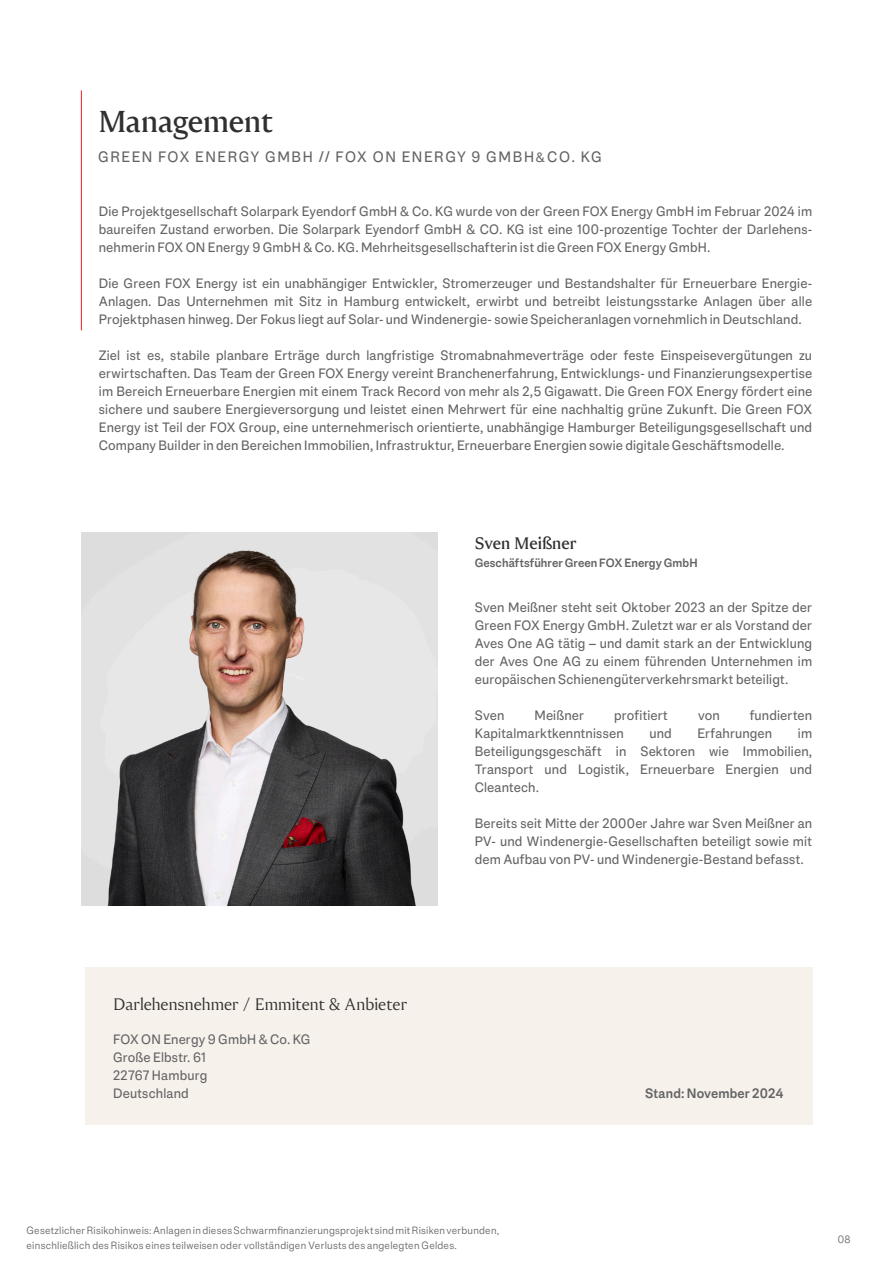
<style>
.page{position:relative;width:893px;height:1263px;background:#fff}
.page>*{position:absolute;margin:0;border:0;box-sizing:border-box;transform-origin:0 0}
.EV_Head1_20_26_left{font:700 30px "Engel Voelkers Head";letter-spacing:-.01em;color:#312f30}
.EV_QR_Info_subhead_11_14_3_centred{font:16.5px "Engel Voelkers Head";color:#312f30}
.EV_Head_property_small_11_14_3_bold_left{font:700 16.5px "Engel Voelkers Head";color:#312f30}
.EV_Top-_Subline_10_15_left{font:15px "Engel Voelkers Text";letter-spacing:.1em;color:#636366}
.EV_Copy_text_9_13_5_aligned-to-grid{font:13.5px/18px "Engel Voelkers Text";letter-spacing:.01em;color:#636366;text-align:justify}
.EV_Copy_text_9_13_5_aligned-to-grid-2{font:700 13.5px "Engel Voelkers Text";letter-spacing:.015em;color:#636366}
.EV_Caption_left{font:700 12px "Engel Voelkers Text";letter-spacing:.005em;color:#636366}
.t1{font:300 10.5px/14.7px "Engel Voelkers Text";letter-spacing:.02em;color:#636366}
.s1{font-size:13.5px}
</style>
<div class="page">
<hr style="left:81px;top:90px;width:1px;height:240px;background:#ee1d23">
<img style="left:81px;top:532px;width:356px;height:373px">
<div style="left:85px;top:967px;width:727px;height:157px;background:#f6f1ea"></div>
<p class="EV_Head1_20_26_left" style="left:98px;top:102px;width:177px">Management</p>
<p class="EV_Top-_Subline_10_15_left" style="left:98px;top:147px;width:505px">GREEN FOX ENERGY GMBH // FOX ON ENERGY 9 GMBH<span class="s1">&amp;</span> CO. KG</p>
<p class="EV_Copy_text_9_13_5_aligned-to-grid" style="left:99px;top:202px;width:715px">Die Projektgesellschaft Solarpark Eyendorf GmbH &amp; Co. KG wurde von der Green FOX Energy GmbH im Februar 2024 im baureifen Zustand erworben. Die Solarpark Eyendorf GmbH &amp; CO. KG ist eine 100-prozentige Tochter der Darlehens&shy;nehmerin FOX ON Energy 9 GmbH &amp; Co. KG. Mehrheitsgesellschafterin ist die Green FOX Energy GmbH.</p>
<p class="EV_Copy_text_9_13_5_aligned-to-grid" style="left:99px;top:274px;width:715px">Die Green FOX Energy ist ein unabhängiger Entwickler, Stromerzeuger und Bestandshalter für Erneuerbare Energie-Anlagen. Das Unternehmen mit Sitz in Hamburg entwickelt, erwirbt und betreibt leistungsstarke Anlagen über alle Projektphasen hinweg. Der Fokus liegt auf Solar- und Windenergie- sowie Speicheranlagen vornehmlich in Deutschland.</p>
<p class="EV_Copy_text_9_13_5_aligned-to-grid" style="left:99px;top:346px;width:715px">Ziel ist es, stabile planbare Erträge durch langfristige Stromabnahmeverträge oder feste Einspeisevergütungen zu erwirtschaften. Das Team der Green FOX Energy vereint Branchenerfahrung, Entwicklungs- und Finanzierungsexpertise im Bereich Erneuerbare Energien mit einem Track Record von mehr als 2,5 Gigawatt. Die Green FOX Energy fördert eine sichere und saubere Energieversorgung und leistet einen Mehrwert für eine nachhaltig grüne Zukunft. Die Green FOX Energy ist Teil der FOX Group, eine unternehmerisch orientierte, unabhängige Hamburger Beteiligungsgesellschaft und Company Builder in den Bereichen Immobilien, Infrastruktur, Erneuerbare Energien sowie digitale Geschäftsmodelle.</p>
<p class="EV_Head_property_small_11_14_3_bold_left" style="left:475px;top:532px;width:103px">Sven Meißner</p>
<p class="EV_Caption_left" style="left:475px;top:555px;width:224px">Geschäftsführer Green FOX Energy GmbH</p>
<p class="EV_Copy_text_9_13_5_aligned-to-grid" style="left:475px;top:598px;width:339px">Sven Meißner steht seit Oktober 2023 an der Spitze der Green FOX Energy GmbH. Zuletzt war er als Vorstand der Aves One AG tätig – und damit stark an der Entwicklung der Aves One AG zu einem führenden Unternehmen im europäischen Schienengüterverkehrsmarkt beteiligt.</p>
<p class="EV_Copy_text_9_13_5_aligned-to-grid" style="left:475px;top:706px;width:31px">Sven</p>
<p class="EV_Copy_text_9_13_5_aligned-to-grid" style="left:534px;top:706px;width:51px">Meißner</p>
<p class="EV_Copy_text_9_13_5_aligned-to-grid" style="left:614px;top:706px;width:55px">profitiert</p>
<p class="EV_Copy_text_9_13_5_aligned-to-grid" style="left:698px;top:706px;width:23px">von</p>
<p class="EV_Copy_text_9_13_5_aligned-to-grid" style="left:750px;top:706px;width:64px">fundierten</p>
<p class="EV_Copy_text_9_13_5_aligned-to-grid" style="left:475px;top:724px;width:150px">Kapitalmarktkenntnissen</p>
<p class="EV_Copy_text_9_13_5_aligned-to-grid" style="left:649px;top:724px;width:24px">und</p>
<p class="EV_Copy_text_9_13_5_aligned-to-grid" style="left:697px;top:724px;width:76px">Erfahrungen</p>
<p class="EV_Copy_text_9_13_5_aligned-to-grid" style="left:475px;top:724px;width:339px;text-indent:323px">im Beteiligungsgeschäft in Sektoren wie Immobilien, Transport und Logistik, Erneuerbare Energien und Cleantech.</p>
<p class="EV_Copy_text_9_13_5_aligned-to-grid" style="left:475px;top:814px;width:339px">Bereits seit Mitte der 2000er Jahre war Sven Meißner an PV- und Windenergie-Gesellschaften beteiligt sowie mit dem Aufbau von PV- und Windenergie-Bestand befasst.</p>
<p class="EV_QR_Info_subhead_11_14_3_centred" style="left:113px;top:994px;width:296px">Darlehensnehmer / Emmitent &amp; Anbieter</p>
<p class="EV_Copy_text_9_13_5_aligned-to-grid" style="left:113px;top:1030px;width:199px">FOX ON Energy 9 GmbH &amp; Co. KG</p>
<p class="EV_Copy_text_9_13_5_aligned-to-grid" style="left:113px;top:1048px;width:94px">Große Elbstr. 61</p>
<p class="EV_Copy_text_9_13_5_aligned-to-grid" style="left:113px;top:1066px;width:96px">22767 Hamburg</p>
<p class="EV_Copy_text_9_13_5_aligned-to-grid" style="left:113px;top:1084px;width:77px">Deutschland</p>
<p class="t1" style="left:27px;top:1223px;width:474px">Gesetzlicher Risikohinweis: Anlagen in dieses Schwarmfinanzierungsprojekt sind mit Risiken verbunden, einschließlich des Risikos eines teilweisen oder vollständigen Verlusts des angelegten Geldes.</p>
<p class="EV_Copy_text_9_13_5_aligned-to-grid-2" style="left:645px;top:1085px;width:140px">Stand: November 2024</p>
<p class="t1" style="left:838px;top:1232px;width:14px">08</p>
</div>
